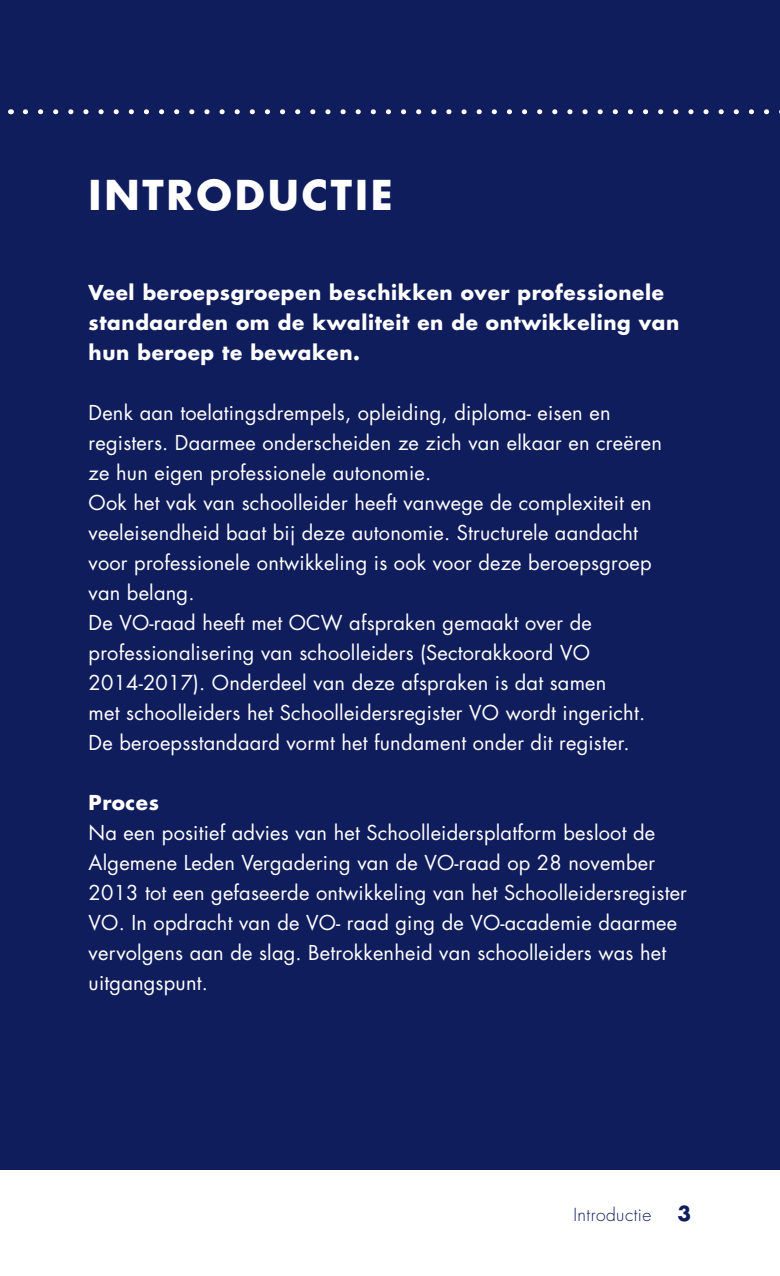
<style>
.page{position:relative;width:780px;height:1276px;background:#fff}
.page>*{position:absolute;margin:0;border:0;box-sizing:border-box;transform-origin:0 0}
.t1{font:700 40px "Futura LT";letter-spacing:.07em;color:#fff}
.t2{font:20px/30px "Futura LT";letter-spacing:.01em;color:#fff}
.t3{font:700 20px/30px "Futura LT";letter-spacing:.03em;color:#fff}
.t4{font:700 20px "Futura LT";color:#101d5d}
.t5{font:300 17.5px "Futura LT";letter-spacing:.025em;color:#101d5d}
</style>
<div class="page">
<div style="left:0;top:0;width:780px;height:1169px;background:#101d5d"></div>
<svg style="left:25px;top:109px;width:755px;height:5px"></svg>
<h1 class="t1" style="left:89px;top:168px;width:306px">INTRODUCTIE</h1>
<p class="t3" style="left:89px;top:277px;width:592px">Veel beroepsgroepen beschikken over professionele standaarden om de kwaliteit en de ontwikkeling van hun beroep te bewaken.</p>
<p class="t2" style="left:89px;top:398px;width:575px">Denk aan toelatingsdrempels, opleiding, diploma- eisen en registers. Daarmee onderscheiden ze zich van elkaar en creëren ze hun eigen professionele autonomie.<br>Ook het vak van schoolleider heeft vanwege de complexiteit en veeleisendheid baat bij deze autonomie. Structurele aandacht voor professionele ontwikkeling is ook voor deze beroepsgroep van belang.<br>De VO-raad heeft met OCW afspraken gemaakt over de professionalisering van schoolleiders (Sectorakkoord VO 2014‑2017). Onderdeel van deze afspraken is dat samen<br>met schoolleiders het Schoolleidersregister VO wordt ingericht.<br>De beroepsstandaard vormt het fundament onder dit register.</p>
<p class="t3" style="left:89px;top:787px;width:72px">Proces</p>
<p class="t2" style="left:89px;top:818px;width:600px">Na een positief advies van het Schoolleidersplatform besloot de Algemene Leden Vergadering van de VO-raad op 28 november 2013 tot een gefaseerde ontwikkeling van het Schoolleidersregister VO. In opdracht van de VO- raad ging de VO-academie daarmee vervolgens aan de slag. Betrokkenheid van schoolleiders was het uitgangspunt.</p>
<p class="t5" style="left:573px;top:1204px;width:79px">Introductie</p>
<p class="t4" style="left:677px;top:1200px;width:15px">3</p>
</div>
